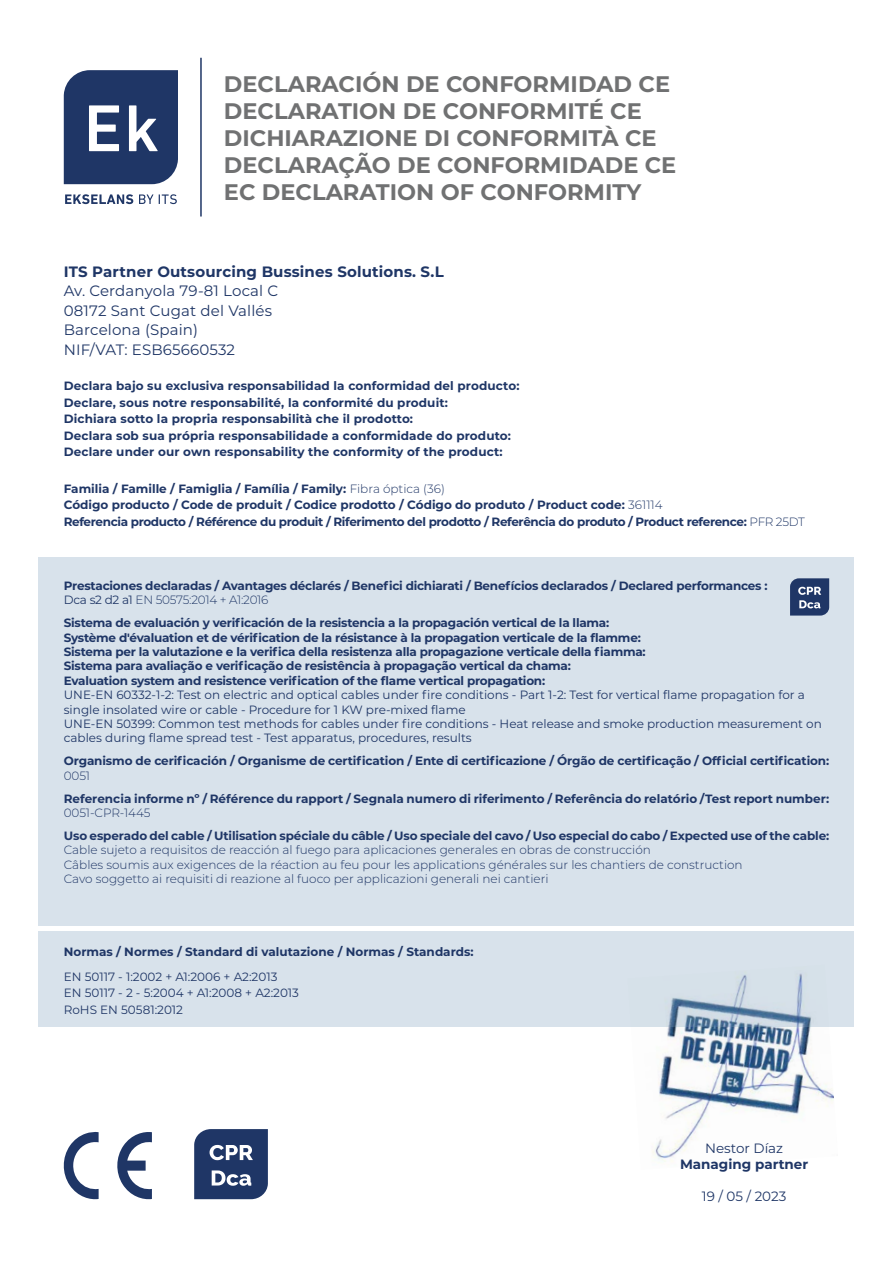
<style>
.page{position:relative;width:893px;height:1263px;background:#fff}
.page>*{position:absolute;margin:0;border:0;box-sizing:border-box;transform-origin:0 0}
.t1{font:700 22.5px/27px "Montserrat";color:#707172}
.t2{font:15px/19.5px "Montserrat";letter-spacing:.01em;color:#1f3666}
.t3{font:700 15px "Montserrat";letter-spacing:.01em;color:#1f3666}
.t4{font:13.5px "Montserrat";color:#1f3666}
.t5{font:700 13.5px "Montserrat";color:#1f3666}
.t6{font:700 12px/14.4px "Montserrat";letter-spacing:-.01em;color:#1f3666}
.t7{font:12px/14.4px "Montserrat";color:#1f3666}
.t8{font:700 12px/16.5px "Montserrat";letter-spacing:.01em;color:#1f3666}
.t9{font:300 12px/14.4px "Montserrat";color:#1f3666}
.s1{font-weight:300}
.s2{font-weight:400}
</style>
<div class="page">
<img style="left:652px;top:1027px;width:182px;height:135px">
<hr style="left:200px;top:58px;width:2px;height:158px;background:#1f3666">
<svg style="left:117px;top:1132px;width:35px;height:68px"></svg>
<svg style="left:63px;top:1132px;width:36px;height:68px"></svg>
<svg style="left:64px;top:70px;width:114px;height:114px;background:#3c507a"></svg>
<svg style="left:65px;top:194px;width:68px;height:10px"></svg>
<svg style="left:139px;top:194px;width:14px;height:10px"></svg>
<svg style="left:159px;top:194px;width:18px;height:10px"></svg>
<svg style="left:194px;top:1129px;width:74px;height:70px;background:#41547d"></svg>
<div style="left:39px;top:931px;width:815px;height:96px;background:#d8e2eb"></div>
<div style="left:39px;top:557px;width:815px;height:369px;background:#d8e2eb"></div>
<svg style="left:790px;top:578px;width:39px;height:38px"></svg>
<h1 class="t1" style="left:224px;top:69px;width:454px">DECLARACIÓN DE CONFORMIDAD CE<br>DECLARATION DE CONFORMITÉ CE<br>DICHIARAZIONE DI CONFORMITÀ CE<br>DECLARAÇÃO DE CONFORMIDADE CE<br>EC DECLARATION OF CONFORMITY</h1>
<p class="t3" style="left:64px;top:261px;width:381px">ITS Partner Outsourcing Bussines Solutions. S.L</p>
<p class="t2" style="left:64px;top:281px;width:216px">Av. Cerdanyola 79-81 Local C<br>08172 Sant Cugat del Vallés<br>Barcelona (Spain)<br>NIF/VAT: ESB65660532</p>
<p class="t8" style="left:64px;top:377px;width:457px">Declara bajo su exclusiva responsabilidad la conformidad del producto:<br>Declare, sous notre responsabilité, la conformité du produit:<br>Dichiara sotto la propria responsabilità che il prodotto:<br>Declara sob sua própria responsabilidade a conformidade do produto:<br>Declare under our own responsability the conformity of the product:</p>
<p class="t6" style="left:64px;top:480px;width:743px;line-height:16.5px">Familia / Famille / Famiglia / Família / Family: <span class="s1">Fibra óptica (36)<br></span>Código producto / Code de produit / Codice prodotto / Código do produto / Product code: <span class="s1">361114<br></span>Referencia producto / Référence du produit / Riferimento del prodotto / Referência do produto / Product reference: <span class="s1">PFR 25DT</span></p>
<p class="t6" style="left:64px;top:578px;width:705px">Prestaciones declaradas / Avantages déclarés / Benefici dichiarati / Benefícios declarados / Declared performances :<br><span class="s2">Dca s2 d2 a1</span> <span class="s1">EN 50575:2014 + A1:2016</span></p>
<p class="t6" style="left:64px;top:615px;width:583px">Sistema de evaluación y verificación de la resistencia a la propagación vertical de la llama:<br>Système d'évaluation et de vérification de la résistance à la propagation verticale de la flamme:<br>Sistema per la valutazione e la verifica della resistenza alla propagazione verticale della fiamma:<br>Sistema para avaliação e verificação de resistência à propagação vertical da chama:<br>Evaluation system and resistence verification of the flame vertical propagation:</p>
<p class="t7" style="left:64px;top:687px;width:760px">UNE-EN 60332-1-2: Test on electric and optical cables under fire conditions - Part 1-2: Test for vertical flame propagation for a single insolated wire or cable - Procedure for 1 KW pre-mixed flame<br>UNE-EN 50399: Common test methods for cables under fire conditions - Heat release and smoke production measurement on cables during flame spread test - Test apparatus, procedures, results</p>
<p class="t6" style="left:64px;top:753px;width:767px">Organismo de cerificación / Organisme de certification / Ente di certificazione / Órgão de certificação / Official certification:</p>
<p class="t9" style="left:64px;top:768px;width:28px">0051</p>
<p class="t6" style="left:64px;top:791px;width:767px">Referencia informe nº / Référence du rapport / Segnala numero di riferimento / Referência do relatório /Test report number:</p>
<p class="t9" style="left:64px;top:805px;width:88px">0051-CPR-1445</p>
<p class="t6" style="left:64px;top:828px;width:767px">Uso esperado del cable / Utilisation spéciale du câble / Uso speciale del cavo / Uso especial do cabo / Expected use of the cable:</p>
<p class="t9" style="left:64px;top:842px;width:680px">Cable sujeto a requisitos de reacción al fuego para aplicaciones generales en obras de construcción<br>Câbles soumis aux exigences de la réaction au feu pour les applications générales sur les chantiers de construction<br>Cavo soggetto ai requisiti di reazione al fuoco per applicazioni generali nei cantieri</p>
<p class="t6" style="left:64px;top:944px;width:411px">Normas / Normes / Standard di valutazione / Normas / Standards:</p>
<p class="t7" style="left:64px;top:968px;width:237px;line-height:16.5px">EN 50117 - 1:2002 + A1:2006 + A2:2013<br>EN 50117 - 2 - 5:2004 + A1:2008 + A2:2013<br>RoHS EN 50581:2012</p>
<p class="t4" style="left:705px;top:1139px;width:80px">Nestor Díaz</p>
<p class="t5" style="left:680px;top:1154px;width:130px">Managing partner</p>
<p class="t4" style="left:702px;top:1187px;width:86px">19 / 05 / 2023</p>
</div>
